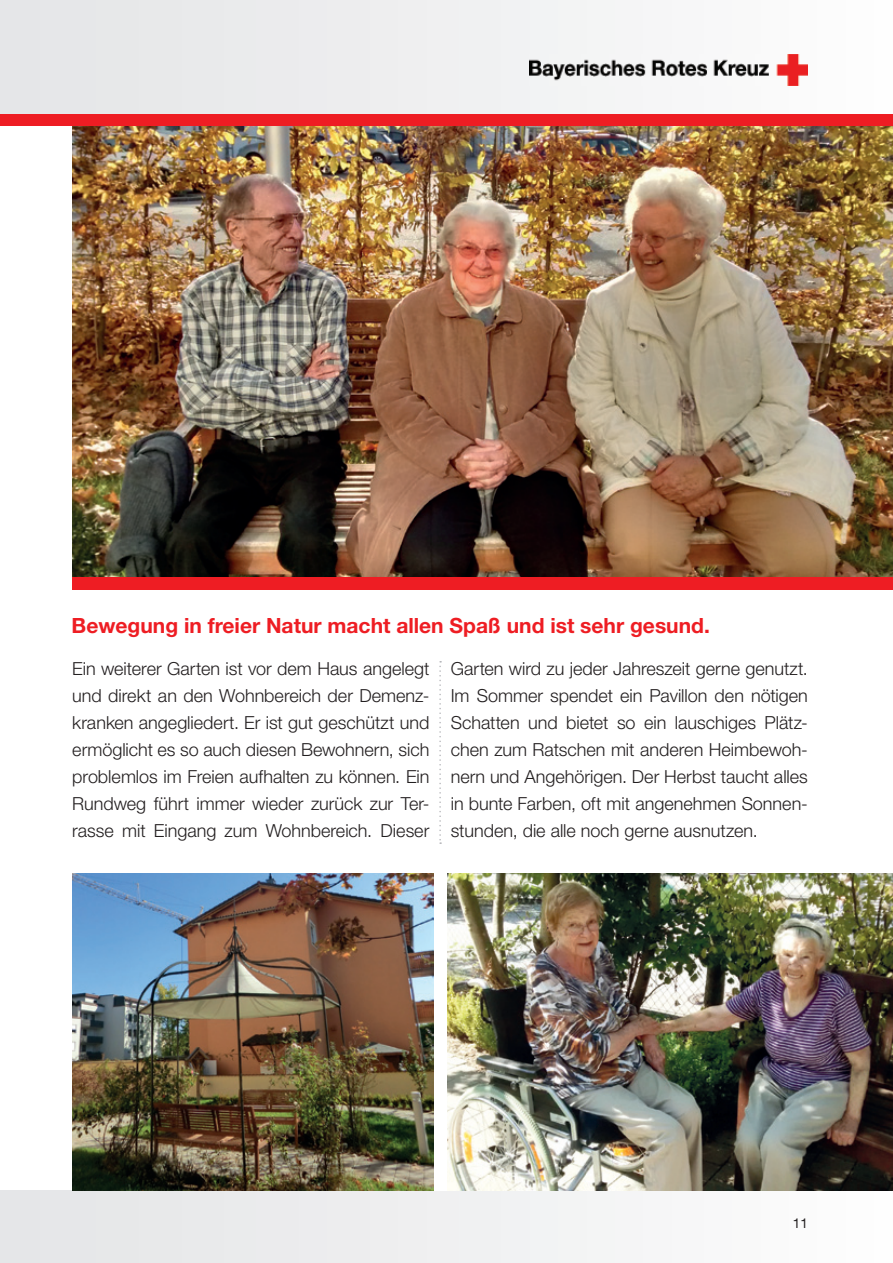
<style>
.page{position:relative;width:893px;height:1263px;background:#fff}
.page>*{position:absolute;margin:0;border:0;box-sizing:border-box;transform-origin:0 0}
.t1{font:700 21px "Helvetica Neue";color:#ee1d23}
.t2{font:300 18px/27px "Helvetica Neue";color:#231f20;text-align:justify}
.t3{font:13.5px "Helvetica Neue";color:#231f20}
</style>
<div class="page">
<svg style="left:0;top:0;width:893px;height:115px"></svg>
<div style="left:0;top:1191px;width:893px;height:72px;background:#f0f0f1"></div>
<img style="left:530px;top:54px;width:278px;height:32px">
<img style="left:72px;top:126px;width:821px;height:451px">
<svg style="left:439px;top:661px;width:2px;height:183px"></svg>
<img style="left:72px;top:874px;width:362px;height:317px">
<img style="left:447px;top:873px;width:446px;height:318px">
<div style="left:72px;top:577px;width:821px;height:13px;background:#ee1d23"></div>
<div style="left:0;top:115px;width:893px;height:11px;background:#ee1d23"></div>
<p class="t1" style="left:72px;top:612px;width:640px">Bewegung in freier Natur macht allen Spaß und ist sehr gesund.</p>
<p class="t2" style="left:72px;top:655px;width:359px">Ein weiterer Garten ist vor dem Haus angelegt und direkt an den Wohnbereich der Demenz&shy;kranken angegliedert. Er ist gut geschützt und ermöglicht es so auch diesen Bewohnern, sich problemlos im Freien aufhalten zu können. Ein Rundweg führt immer wieder zurück zur Ter&shy;rasse mit Eingang zum Wohnbereich. Dieser</p>
<p class="t2" style="left:451px;top:655px;width:359px">Garten wird zu jeder Jahreszeit gerne genutzt.<br>Im Sommer spendet ein Pavillon den nötigen Schatten und bietet so ein lauschiges Plätz&shy;chen zum Ratschen mit anderen Heimbewoh&shy;nern und Angehörigen. Der Herbst taucht alles in bunte Farben, oft mit angenehmen Sonnen&shy;stunden, die alle noch gerne ausnutzen.</p>
<p class="t3" style="left:793px;top:1215px;width:17px">11</p>
</div>
